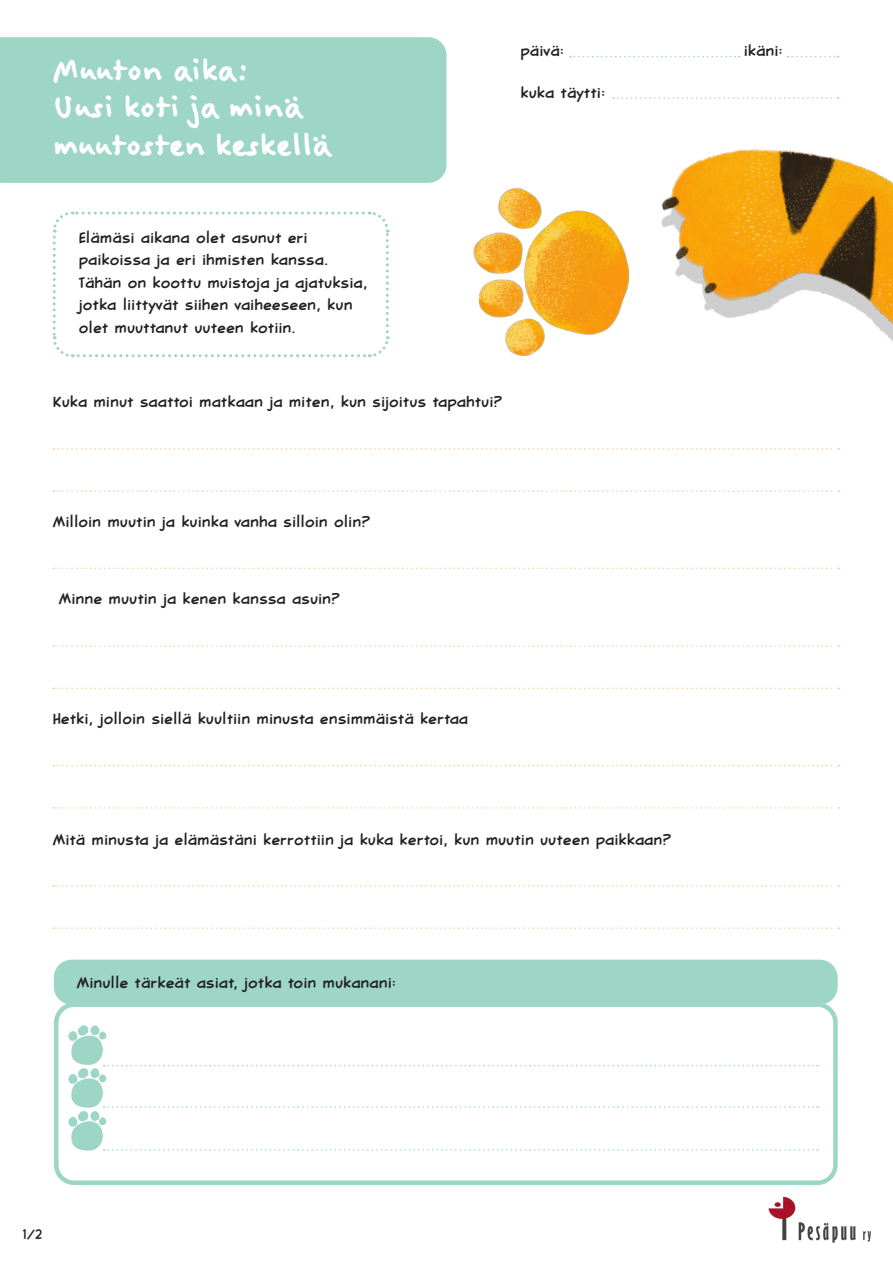
<style>
.page{position:relative;width:893px;height:1263px;background:#fff}
.page>*{position:absolute;margin:0;border:0;box-sizing:border-box;transform-origin:0 0}
.t1{font:700 39px/37.8px "Felt Tip Woman";color:#fff}
.t2{font:21px/22.5px "Blambot FX Pro Light BB";color:#231f20}
.t3{font:18px "Blambot FX Pro Light BB";color:#231f20}
</style>
<div class="page">
<img style="left:446px;top:156px;width:157px;height:200px">
<div style="left:0;top:37px;width:446px;height:146px;background:#9ed6c6"></div>
<svg style="left:52px;top:211px;width:338px;height:147px"></svg>
<svg style="left:570px;top:56px;width:33px;height:1px"></svg>
<svg style="left:53px;top:490px;width:786px;height:2px"></svg>
<svg style="left:53px;top:448px;width:786px;height:2px"></svg>
<svg style="left:53px;top:807px;width:786px;height:2px"></svg>
<svg style="left:53px;top:765px;width:786px;height:1px"></svg>
<svg style="left:53px;top:927px;width:786px;height:2px"></svg>
<svg style="left:53px;top:885px;width:786px;height:2px"></svg>
<svg style="left:53px;top:688px;width:786px;height:1px"></svg>
<svg style="left:53px;top:645px;width:786px;height:2px"></svg>
<svg style="left:53px;top:567px;width:786px;height:2px"></svg>
<div style="left:54px;top:960px;width:784px;height:45px;background:#9ed6c6;border-radius:18px"></div>
<div style="left:54px;top:1002px;width:784px;height:183px;border:4px solid #9ed6c6;border-radius:18px"></div>
<svg style="left:68px;top:1025px;width:750px;height:125px"></svg>
<img style="left:603px;top:55px;width:290px;height:287px">
<img style="left:768px;top:1196px;width:103px;height:47px">
<h1 class="t1" style="left:53px;top:52px;width:279px">Muuton aika:<br>Uusi koti ja minä muutosten keskellä</h1>
<p class="t2" style="left:520px;top:29px;width:86px;line-height:42px">päivä:<br>kuka täytti:</p>
<p class="t2" style="left:744px;top:39px;width:41px">ikäni:</p>
<p class="t2" style="left:79px;top:226px;width:290px">Elämäsi aikana olet asunut eri paikoissa ja eri ihmisten kanssa.<br>Tähän on koottu muistoja ja ajatuksia, jotka liittyvät siihen vaiheeseen, kun olet muuttanut uuteen kotiin.</p>
<p class="t2" style="left:53px;top:390px;width:451px">Kuka minut saattoi matkaan ja miten, kun sijoitus tapahtui?</p>
<p class="t2" style="left:53px;top:510px;width:319px">Milloin muutin ja kuinka vanha silloin olin?</p>
<p class="t2" style="left:59px;top:587px;width:283px">Minne muutin ja kenen kanssa asuin?</p>
<p class="t2" style="left:53px;top:707px;width:417px">Hetki, jolloin siellä kuultiin minusta ensimmäistä kertaa</p>
<p class="t2" style="left:53px;top:828px;width:620px">Mitä minusta ja elämästäni kerrottiin ja kuka kertoi, kun muutin uuteen paikkaan?</p>
<p class="t2" style="left:77px;top:971px;width:321px">Minulle tärkeät asiat, jotka toin mukanani:</p>
<p class="t3" style="left:23px;top:1225px;width:21px">1/2</p>
</div>
